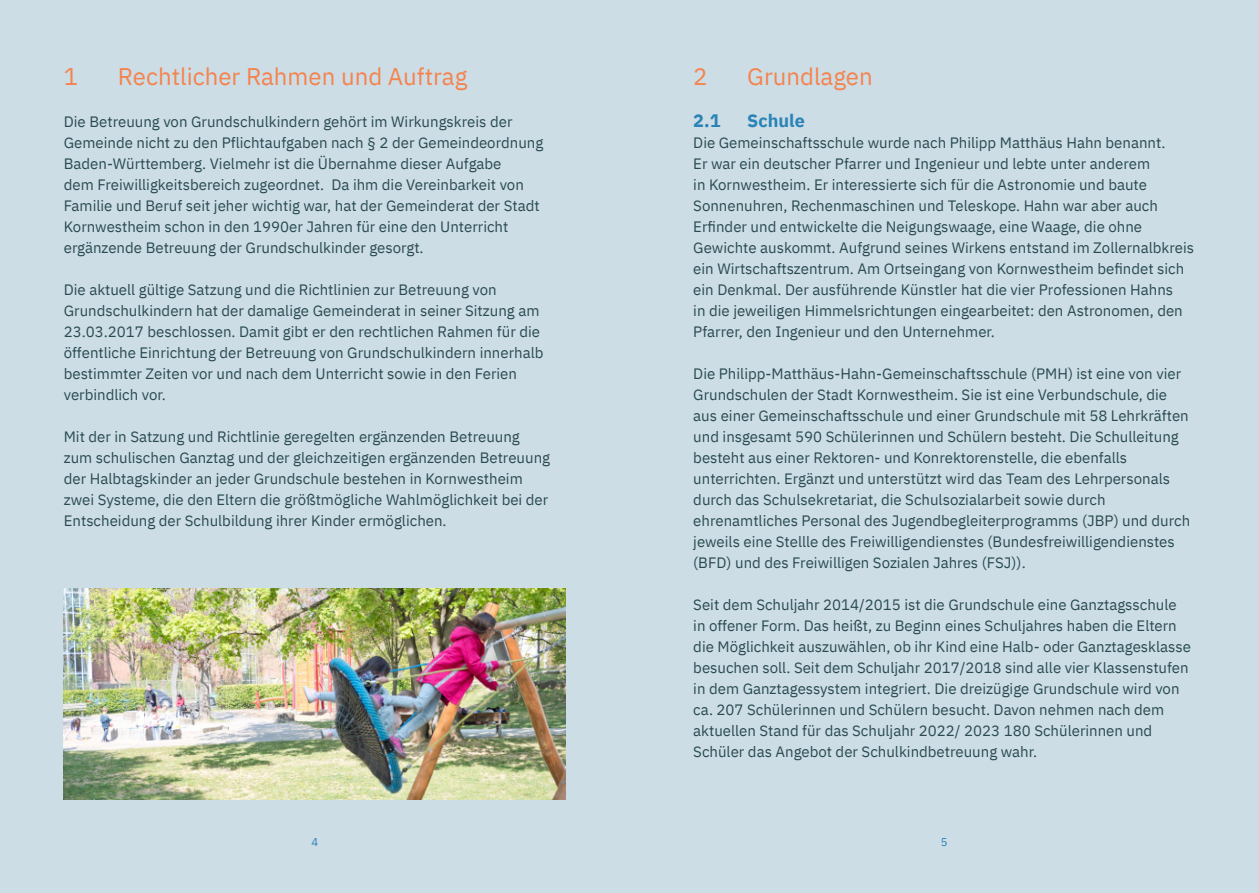
<style>
.page{position:relative;width:1259px;height:893px;background:#fff}
.page>*{position:absolute;margin:0;border:0;box-sizing:border-box;transform-origin:0 0}
.Überschrift_M{font:24px "IBM Plex Sans";color:#f5834e}
.Überschrift_S{font:700 18px "IBM Plex Sans";color:#2a83b7}
.Fließtext_M{font:15px/21px "IBM Plex Sans";color:#294a51}
.t1{font:11.25px "IBM Plex Sans";color:#2a83b7}
</style>
<div class="page">
<div style="left:629px;top:0;width:630px;height:893px;background:#cddde6"></div>
<div style="left:0;top:0;width:629px;height:893px;background:#cddde6"></div>
<img style="left:64px;top:588px;width:502px;height:211px">
<p class="Überschrift_M" style="left:64px;top:58px;width:16px">1</p>
<p class="Überschrift_M" style="left:118px;top:58px;width:351px">Rechtlicher Rahmen und Auftrag</p>
<p class="Fließtext_M" style="left:64px;top:110px;width:481px">Die Betreuung von Grundschulkindern gehört im Wirkungskreis der Gemeinde nicht zu den Pflichtaufgaben nach § 2 der Gemeindeordnung Baden-Württemberg. Vielmehr ist die Übernahme dieser Aufgabe<br>dem Freiwilligkeitsbereich zugeordnet. Da ihm die Vereinbarkeit von Familie und Beruf seit jeher wichtig war, hat der Gemeinderat der Stadt Kornwestheim schon in den 1990er Jahren für eine den Unterricht ergänzende Betreuung der Grundschulkinder gesorgt.</p>
<p class="Fließtext_M" style="left:64px;top:278px;width:481px">Die aktuell gültige Satzung und die Richtlinien zur Betreuung von Grundschulkindern hat der damalige Gemeinderat in seiner Sitzung am 23.03.2017 beschlossen. Damit gibt er den rechtlichen Rahmen für die öffentliche Einrichtung der Betreuung von Grundschulkindern innerhalb bestimmter Zeiten vor und nach dem Unterricht sowie in den Ferien verbindlich vor.</p>
<p class="Fließtext_M" style="left:64px;top:425px;width:488px">Mit der in Satzung und Richtlinie geregelten ergänzenden Betreuung zum schulischen Ganztag und der gleichzeitigen ergänzenden Betreuung der Halbtagskinder an jeder Grundschule bestehen in Kornwestheim zwei Systeme, die den Eltern die größtmögliche Wahlmöglichkeit bei der Entscheidung der Schulbildung ihrer Kinder ermöglichen.</p>
<p class="Überschrift_M" style="left:693px;top:58px;width:16px">2</p>
<p class="Überschrift_M" style="left:747px;top:58px;width:127px">Grundlagen</p>
<p class="Überschrift_S" style="left:693px;top:106px;width:29px">2.1</p>
<p class="Überschrift_S" style="left:747px;top:106px;width:59px">Schule</p>
<p class="Fließtext_M" style="left:693px;top:131px;width:502px">Die Gemeinschaftsschule wurde nach Philipp Matthäus Hahn benannt.<br>Er war ein deutscher Pfarrer und Ingenieur und lebte unter anderem<br>in Kornwestheim. Er interessierte sich für die Astronomie und baute Sonnenuhren, Rechenmaschinen und Teleskope. Hahn war aber auch Erfinder und entwickelte die Neigungswaage, eine Waage, die ohne Gewichte auskommt. Aufgrund seines Wirkens entstand im Zollernalbkreis ein Wirtschaftszentrum. Am Ortseingang von Kornwestheim befindet sich ein Denkmal. Der ausführende Künstler hat die vier Professionen Hahns<br>in die jeweiligen Himmelsrichtungen eingearbeitet: den Astronomen, den Pfarrer, den Ingenieur und den Unternehmer.</p>
<p class="Fließtext_M" style="left:693px;top:362px;width:498px">Die Philipp-Matthäus-Hahn-Gemeinschaftsschule (PMH) ist eine von vier Grundschulen der Stadt Kornwestheim. Sie ist eine Verbundschule, die aus einer Gemeinschaftsschule und einer Grundschule mit 58 Lehrkräften und insgesamt 590 Schülerinnen und Schülern besteht. Die Schulleitung besteht aus einer Rektoren- und Konrektorenstelle, die ebenfalls unterrichten. Ergänzt und unterstützt wird das Team des Lehrpersonals durch das Schulsekretariat, die Schulsozialarbeit sowie durch ehrenamtliches Personal des Jugendbegleiterprogramms (JBP) und durch jeweils eine Stellle des Freiwilligendienstes (Bundesfreiwilligendienstes (BFD) und des Freiwilligen Sozialen Jahres (FSJ)).</p>
<p class="Fließtext_M" style="left:693px;top:593px;width:499px">Seit dem Schuljahr 2014/2015 ist die Grundschule eine Ganztagsschule in offener Form. Das heißt, zu Beginn eines Schuljahres haben die Eltern die Möglichkeit auszuwählen, ob ihr Kind eine Halb- oder Ganztagesklasse besuchen soll. Seit dem Schuljahr 2017/2018 sind alle vier Klassenstufen in dem Ganztagessystem integriert. Die dreizügige Grundschule wird von ca. 207 Schülerinnen und Schülern besucht. Davon nehmen nach dem aktuellen Stand für das Schuljahr 2022/ 2023 180 Schülerinnen und Schüler das Angebot der Schulkindbetreuung wahr.</p>
<p class="t1" style="left:311px;top:834px;width:8px">4</p>
<p class="t1" style="left:941px;top:834px;width:8px">5</p>
</div>
